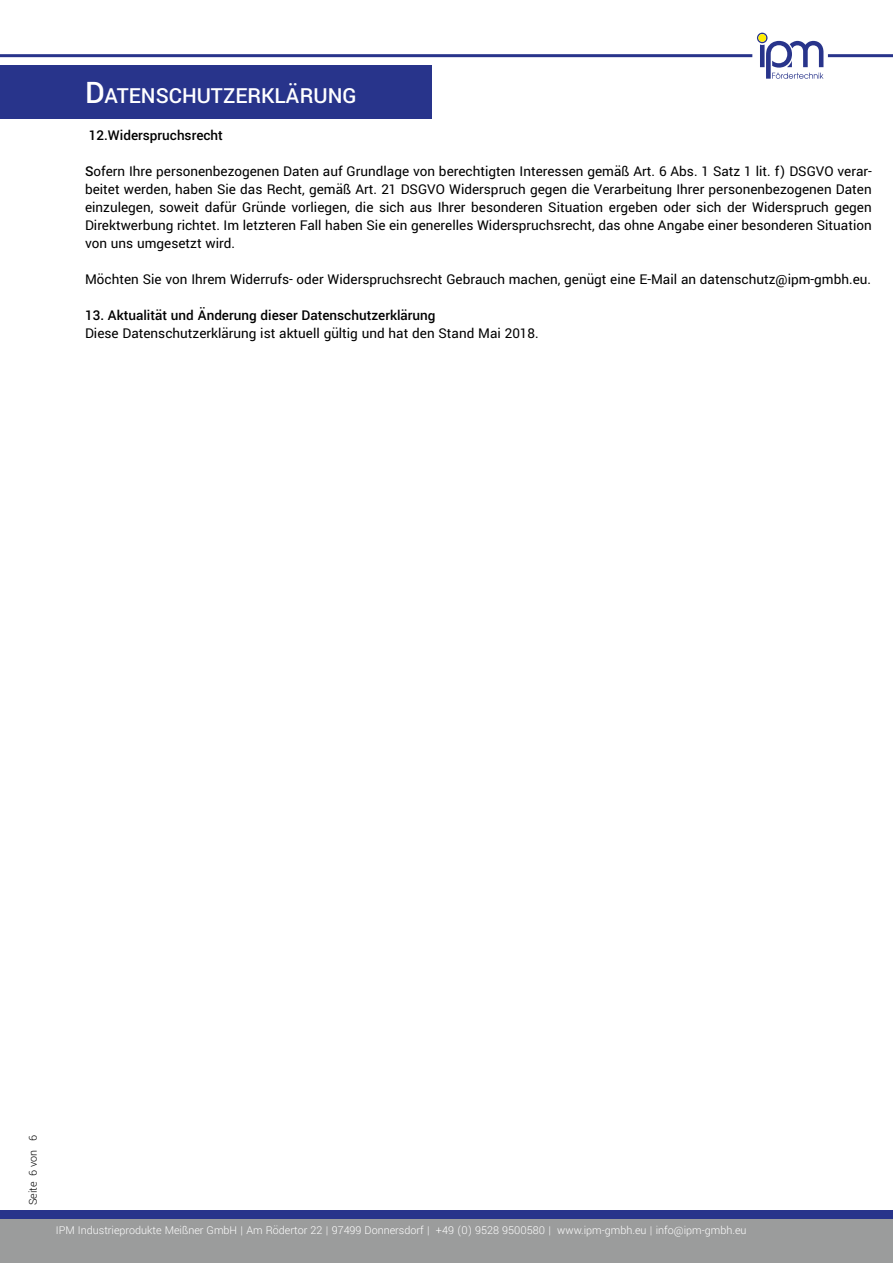
<style>
.page{position:relative;width:893px;height:1263px;background:#fff}
.page>*{position:absolute;margin:0;border:0;box-sizing:border-box;transform-origin:0 0}
.t1{font:500 23.1px "Yantramanav";color:#fff}
.t2{font:15px/18px "Yantramanav";color:#000;text-align:justify}
.t3{font:500 15px "Yantramanav";color:#000}
.t4{font:300 12px "Yantramanav";color:#fff}
.t5{font:300 12px "Yantramanav";color:#000}
.s1{font-size:33px}
.s2{font-weight:500}
</style>
<div class="page">
<div style="left:0;top:65px;width:432px;height:54px;background:#28348b"></div>
<svg style="left:757px;top:33px;width:66px;height:46px"></svg>
<hr style="left:0;top:54px;width:752px;height:3px;background:#28348b">
<hr style="left:828px;top:54px;width:65px;height:3px;background:#28348b">
<div style="left:0;top:1210px;width:893px;height:53px;background:#9b9c9c"></div>
<div style="left:0;top:1210px;width:893px;height:9px;background:#28348b"></div>
<h1 class="t1" style="left:85px;top:82px;width:273px"><span class="s1">D</span>ATENSCHUTZERKLÄRUNG</h1>
<p class="t3" style="left:89px;top:126px;width:136px">12.Widerspruchsrecht</p>
<p class="t2" style="left:85px;top:162px;width:788px"><span class="s2">S</span>ofern Ihre personenbezogenen Daten auf Grundlage von berechtigten Interessen gemäß Art. 6 Abs. 1 Satz 1 lit. f) DSGVO verar&shy;beitet werden, haben Sie das Recht, gemäß Art. 21 DSGVO Widerspruch gegen die Verarbeitung Ihrer personenbezogenen Daten einzulegen, soweit dafür Gründe vorliegen, die sich aus Ihrer besonderen Situation ergeben oder sich der Widerspruch gegen Direktwerbung richtet. Im letzteren Fall haben Sie ein generelles Widerspruchsrecht, das ohne Angabe einer besonderen Situation von uns umgesetzt wird.</p>
<p class="t2" style="left:85px;top:270px;width:788px">Möchten Sie von Ihrem Widerrufs- oder Widerspruchsrecht Gebrauch machen, genügt eine E-Mail an datenschutz@ipm-gmbh.eu.</p>
<p class="t3" style="left:85px;top:306px;width:352px">13. Aktualität und Änderung dieser Datenschutzerklärung</p>
<p class="t2" style="left:85px;top:324px;width:455px">Diese Datenschutzerklärung ist aktuell gültig und hat den Stand Mai 2018.</p>
<p class="t5" style="left:26px;top:1205px;width:72px;rotate:-90deg">Seite 6 von 6</p>
<p class="t4" style="left:56px;top:1223px;width:692px">IPM Industrieprodukte Meißner GmbH | Am Rödertor 22 | 97499 Donnersdorf | +49 (0) 9528 9500580 | www.ipm-gmbh.eu | info@ipm-gmbh.eu</p>
</div>
